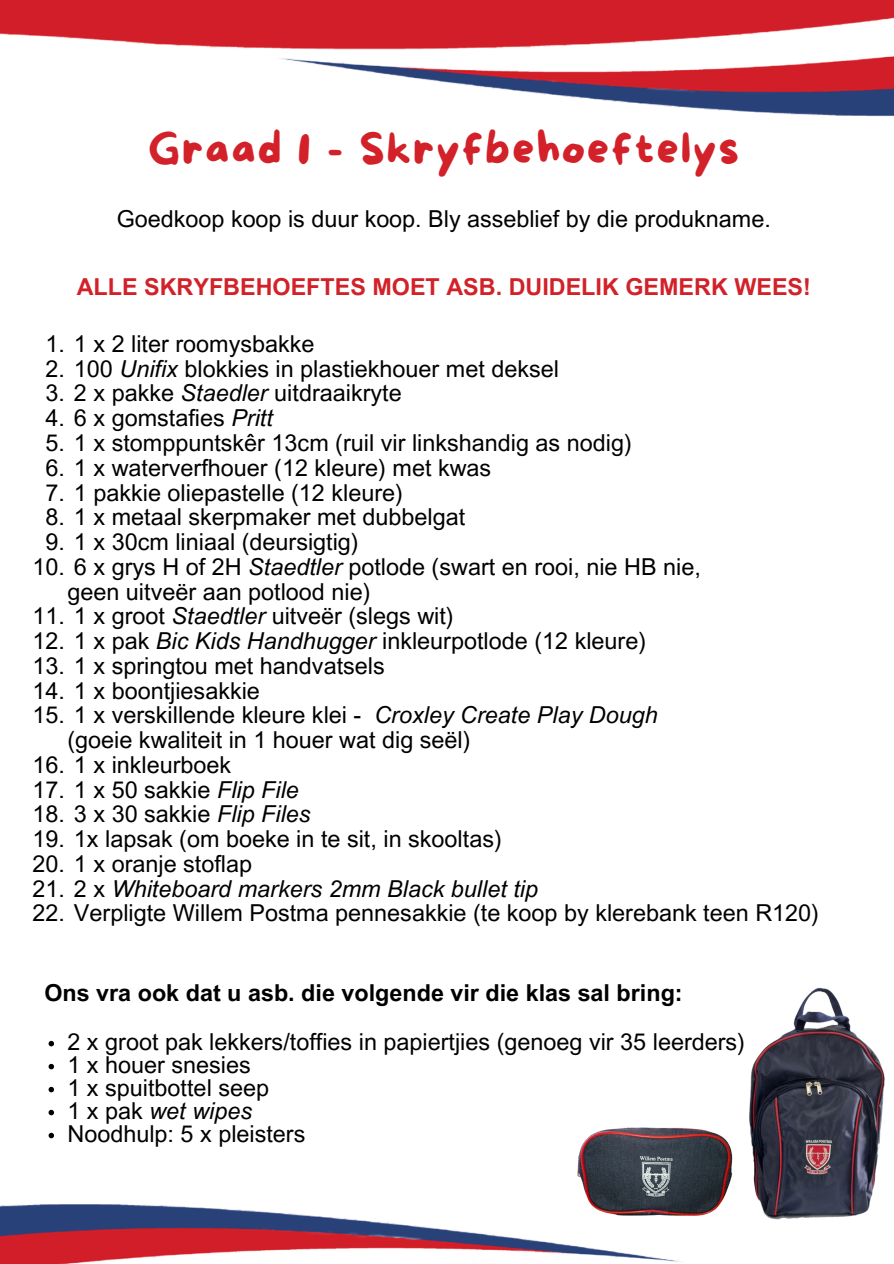
<style>
.page{position:relative;width:894px;height:1264px;background:#fff}
.page>*{position:absolute;margin:0;border:0;box-sizing:border-box;transform-origin:0 0}
.t1{font:43.8px "More Sugar";letter-spacing:.04em;color:#d22128}
.t2{font:23.4px/24.8px "Arial MT Pro";color:#000}
.t3{font:italic 23.4px "Arial MT Pro";color:#000}
.t4{font:700 23.4px "Arial MT Pro";color:#000}
.t5{font:700 23.4px "Arial MT Pro";color:#d22128}
.s1{font-style:italic}
.s2{font-style:normal}
</style>
<div class="page">
<img style="left:0;top:0;width:893px;height:1263px">
<svg style="left:49px;top:1040px;width:5px;height:6px"></svg>
<svg style="left:49px;top:1063px;width:5px;height:6px"></svg>
<svg style="left:49px;top:1086px;width:5px;height:6px"></svg>
<svg style="left:49px;top:1109px;width:5px;height:6px"></svg>
<svg style="left:49px;top:1132px;width:5px;height:6px"></svg>
<img style="left:742px;top:982px;width:148px;height:251px">
<img style="left:548px;top:1093px;width:219px;height:164px">
<p class="t1" style="left:148px;top:124px;width:592px">Graad 1 - Skryfbehoeftelys</p>
<p class="t2" style="left:117px;top:209px;width:655px">Goedkoop koop is duur koop. Bly asseblief by die produkname.</p>
<p class="t5" style="left:77px;top:278px;width:735px">ALLE SKRYFBEHOEFTES MOET ASB. DUIDELIK GEMERK WEES!</p>
<h1 class="t2" style="left:46px;top:334px;width:270px">1. 1 x 2 liter roomysbakke</h1>
<p class="t2" style="left:46px;top:359px;width:515px">2. 100 <span class="s1">Unifix</span> blokkies in plastiekhouer met deksel</p>
<h2 class="t2" style="left:46px;top:384px;width:357px">3. 2 x pakke <span class="s1">Staedler</span> uitdraaikryte</h2>
<p class="t2" style="left:46px;top:408px;width:229px">4. 6 x gomstafies <span class="s1">Pritt</span></p>
<p class="t2" style="left:46px;top:433px;width:587px">5. 1 x stomppuntskêr 13cm (ruil vir linkshandig as nodig)</p>
<p class="t2" style="left:46px;top:458px;width:447px">6. 1 x waterverfhouer (12 kleure) met kwas</p>
<p class="t2" style="left:46px;top:483px;width:359px">7. 1 pakkie oliepastelle (12 kleure)</p>
<p class="t2" style="left:46px;top:507px;width:421px">8. 1 x metaal skerpmaker met dubbelgat</p>
<p class="t2" style="left:46px;top:532px;width:314px">9. 1 x 30cm liniaal (deursigtig)</p>
<p class="t2" style="left:67px;top:557px;width:634px;text-indent:-35px">10. 6 x grys H of 2H <span class="s1">Staedtler</span> potlode (swart en rooi, nie HB nie, geen uitveër aan potlood nie)</p>
<p class="t2" style="left:33px;top:606px;width:422px">11. 1 x groot <span class="s1">Staedtler</span> uitveër (slegs wit)</p>
<p class="t2" style="left:33px;top:631px;width:615px">12. 1 x pak <span class="s1">Bic Kids Handhugger</span> inkleurpotlode (12 kleure)</p>
<p class="t2" style="left:33px;top:656px;width:353px">13. 1 x springtou met handvatsels</p>
<p class="t2" style="left:33px;top:681px;width:229px">14. 1 x boontjiesakkie</p>
<p class="t2" style="left:67px;top:705px;width:591px;text-indent:-35px">15. 1 x verskillende kleure klei - <span class="s1">Croxley Create Play Dough </span>(goeie kwaliteit in 1 houer wat dig seël)</p>
<p class="t2" style="left:33px;top:755px;width:200px">16. 1 x inkleurboek</p>
<p class="t2" style="left:33px;top:780px;width:268px">17. 1 x 50 sakkie <span class="s1">Flip File</span></p>
<p class="t2" style="left:33px;top:804px;width:279px">18. 3 x 30 sakkie <span class="s1">Flip Files</span></p>
<p class="t2" style="left:33px;top:829px;width:470px">19. 1x lapsak (om boeke in te sit, in skooltas)</p>
<p class="t2" style="left:33px;top:854px;width:221px">20. 1 x oranje stoflap</p>
<p class="t3" style="left:33px;top:879px;width:507px"><span class="s2">21. 2 x</span> Whiteboard markers 2mm Black bullet tip</p>
<p class="t2" style="left:33px;top:903px;width:787px">22. Verpligte Willem Postma pennesakkie (te koop by klerebank teen R120)</p>
<p class="t4" style="left:44px;top:984px;width:639px">Ons vra ook dat u asb. die volgende vir die klas sal bring:</p>
<p class="t2" style="left:67px;top:1031px;width:679px">2 x groot pak lekkers/toffies in papiertjies (genoeg vir 35 leerders)</p>
<p class="t2" style="left:67px;top:1054px;width:185px">1 x houer snesies</p>
<h3 class="t2" style="left:67px;top:1077px;width:203px">1 x spuitbottel seep</h3>
<p class="t3" style="left:67px;top:1101px;width:186px"><span class="s2">1 x pak</span> wet wipes</p>
<p class="t2" style="left:67px;top:1123px;width:239px">Noodhulp: 5 x pleisters</p>
</div>
